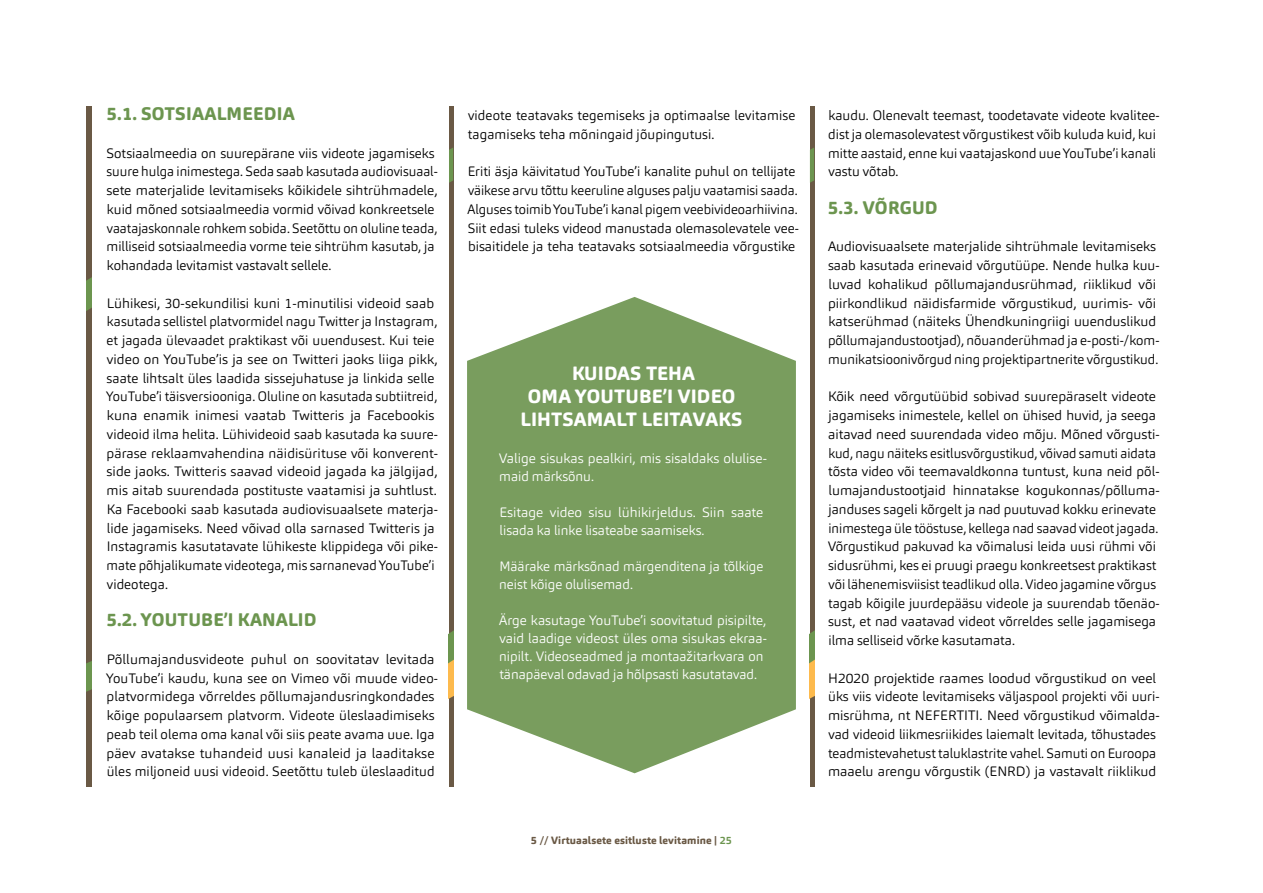
<style>
.page{position:relative;width:1263px;height:893px;background:#fff}
.page>*{position:absolute;margin:0;border:0;box-sizing:border-box;transform-origin:0 0}
.t1{font:800 19.05px/22.8px "Carnas";letter-spacing:.005em;color:#fff;text-align:center}
.t2{font:800 18px "Carnas";letter-spacing:.01em;color:#6c954f}
.t3{font:300 13.5px/18.8px "Carnas";color:#000}
.t4{font:300 13.5px/18px "Carnas";color:#fff}
.t5{font:800 10.5px "Carnas";letter-spacing:.01em;color:#6a5945}
.s1{font-weight:700;color:#6c954f}
</style>
<div class="page">
<svg style="left:87px;top:106px;width:4px;height:681px;background:#6a5e45"></svg>
<hr style="left:449px;top:106px;width:4px;height:681px;background:#6a5945">
<svg style="left:449px;top:148px;width:4px;height:35px"></svg>
<svg style="left:449px;top:631px;width:4px;height:68px"></svg>
<hr style="left:810px;top:106px;width:4px;height:681px;background:#6a5945">
<svg style="left:810px;top:148px;width:4px;height:35px"></svg>
<svg style="left:810px;top:631px;width:4px;height:68px"></svg>
<svg style="left:467px;top:297px;width:329px;height:476px;background:#8baa73"></svg>
<h2 class="t2" style="left:106px;top:102px;width:190px">5.1. SOTSIAALMEEDIA</h2>
<p class="t3" style="left:107px;top:143px;width:333px">Sotsiaalmeedia on suurepärane viis videote jagamiseks suure hulga inimestega. Seda saab kasutada audiovisuaal&shy;sete materjalide levitamiseks kõikidele sihtrühmadele, kuid mõned sotsiaalmeedia vormid võivad konkreetsele vaatajaskonnale rohkem sobida. Seetõttu on oluline teada, milliseid sotsiaalmeedia vorme teie sihtrühm kasutab, ja kohandada levitamist vastavalt sellele.</p>
<p class="t3" style="left:106px;top:293px;width:333px">Lühikesi, 30-sekundilisi kuni 1-minutilisi videoid saab kasutada sellistel platvormidel nagu Twitter ja Instagram, et jagada ülevaadet praktikast või uuendusest. Kui teie video on YouTube’is ja see on Twitteri jaoks liiga pikk, saate lihtsalt üles laadida sissejuhatuse ja linkida selle YouTube’i täisversiooniga. Oluline on kasutada subtiitreid, kuna enamik inimesi vaatab Twitteris ja Facebookis videoid ilma helita. Lühivideoid saab kasutada ka suure&shy;pärase reklaamvahendina näidisürituse või konverent&shy;side jaoks. Twitteris saavad videoid jagada ka jälgijad, mis aitab suurendada postituste vaatamisi ja suhtlust.<br>Ka Facebooki saab kasutada audiovisuaalsete materja&shy;lide jagamiseks. Need võivad olla sarnased Twitteris ja Instagramis kasutatavate lühikeste klippidega või pike&shy;mate põhjalikumate videotega, mis sarnanevad YouTube’i videotega.</p>
<h2 class="t2" style="left:106px;top:608px;width:212px">5.2. YOUTUBE’I KANALID</h2>
<p class="t3" style="left:106px;top:650px;width:333px">Põllumajandusvideote puhul on soovitatav levitada YouTube’i kaudu, kuna see on Vimeo või muude video&shy;platvormidega võrreldes põllumajandusringkondades kõige populaarsem platvorm. Videote üleslaadimiseks peab teil olema oma kanal või siis peate avama uue. Iga päev avatakse tuhandeid uusi kanaleid ja laaditakse üles miljoneid uusi videoid. Seetõttu tuleb üleslaaditud</p>
<p class="t3" style="left:468px;top:106px;width:329px">videote teatavaks tegemiseks ja optimaalse levitamise tagamiseks teha mõningaid jõupingutusi.</p>
<p class="t3" style="left:468px;top:162px;width:333px">Eriti äsja käivitatud YouTube’i kanalite puhul on tellijate väikese arvu tõttu keeruline alguses palju vaatamisi saada.<br>Alguses toimib YouTube’i kanal pigem veebivideoarhiivina.<br>Siit edasi tuleks videod manustada olemasolevatele vee&shy;bisaitidele ja teha teatavaks sotsiaalmeedia võrgustike</p>
<h1 class="t1" style="left:521px;top:362px;width:223px">KUIDAS TEHA<br>OMA YOUTUBE’I VIDEO<br>LIHTSAMALT LEITAVAKS</h1>
<p class="t4" style="left:499px;top:449px;width:269px">Valige sisukas pealkiri, mis sisaldaks olulise&shy;maid märksõnu.</p>
<p class="t4" style="left:499px;top:503px;width:266px">Esitage video sisu lühikirjeldus. Siin saate lisada ka linke lisateabe saamiseks.</p>
<p class="t4" style="left:499px;top:557px;width:266px">Määrake märksõnad märgenditena ja tõlkige neist kõige olulisemad.</p>
<p class="t4" style="left:499px;top:611px;width:269px">Ärge kasutage YouTube’i soovitatud pisipilte, vaid laadige videost üles oma sisukas ekraa&shy;nipilt. Videoseadmed ja montaažitarkvara on tänapäeval odavad ja hõlpsasti kasutatavad.</p>
<p class="t5" style="left:531px;top:833px;width:202px">5 // Virtuaalsete esitluste levitamine | <span class="s1">25</span></p>
<p class="t3" style="left:828px;top:106px;width:333px">kaudu. Olenevalt teemast, toodetavate videote kvalitee&shy;dist ja olemasolevatest võrgustikest võib kuluda kuid, kui mitte aastaid, enne kui vaatajaskond uue YouTube’i kanali vastu võtab.</p>
<h2 class="t2" style="left:828px;top:196px;width:111px">5.3. VÕRGUD</h2>
<p class="t3" style="left:828px;top:237px;width:333px">Audiovisuaalsete materjalide sihtrühmale levitamiseks saab kasutada erinevaid võrgutüüpe. Nende hulka kuu&shy;luvad kohalikud põllumajandusrühmad, riiklikud või piirkondlikud näidisfarmide võrgustikud, uurimis- või katserühmad (näiteks Ühendkuningriigi uuenduslikud põllumajandustootjad), nõuanderühmad ja e-posti-/kom&shy;munikatsioonivõrgud ning projektipartnerite võrgustikud.</p>
<p class="t3" style="left:828px;top:387px;width:333px">Kõik need võrgutüübid sobivad suurepäraselt videote jagamiseks inimestele, kellel on ühised huvid, ja seega aitavad need suurendada video mõju. Mõned võrgusti&shy;kud, nagu näiteks esitlusvõrgustikud, võivad samuti aidata tõsta video või teemavaldkonna tuntust, kuna neid põl&shy;lumajandustootjaid hinnatakse kogukonnas/põlluma&shy;janduses sageli kõrgelt ja nad puutuvad kokku erinevate inimestega üle tööstuse, kellega nad saavad videot jagada.<br>Võrgustikud pakuvad ka võimalusi leida uusi rühmi või sidusrühmi, kes ei pruugi praegu konkreetsest praktikast või lähenemisviisist teadlikud olla. Video jagamine võrgus tagab kõigile juurdepääsu videole ja suurendab tõenäo&shy;sust, et nad vaatavad videot võrreldes selle jagamisega ilma selliseid võrke kasutamata.</p>
<p class="t3" style="left:828px;top:668px;width:333px">H2020 projektide raames loodud võrgustikud on veel üks viis videote levitamiseks väljaspool projekti või uuri&shy;misrühma, nt NEFERTITI. Need võrgustikud võimalda&shy;vad videoid liikmesriikides laiemalt levitada, tõhustades teadmistevahetust taluklastrite vahel. Samuti on Euroopa maaelu arengu võrgustik (ENRD) ja vastavalt riiklikud</p>
</div>
